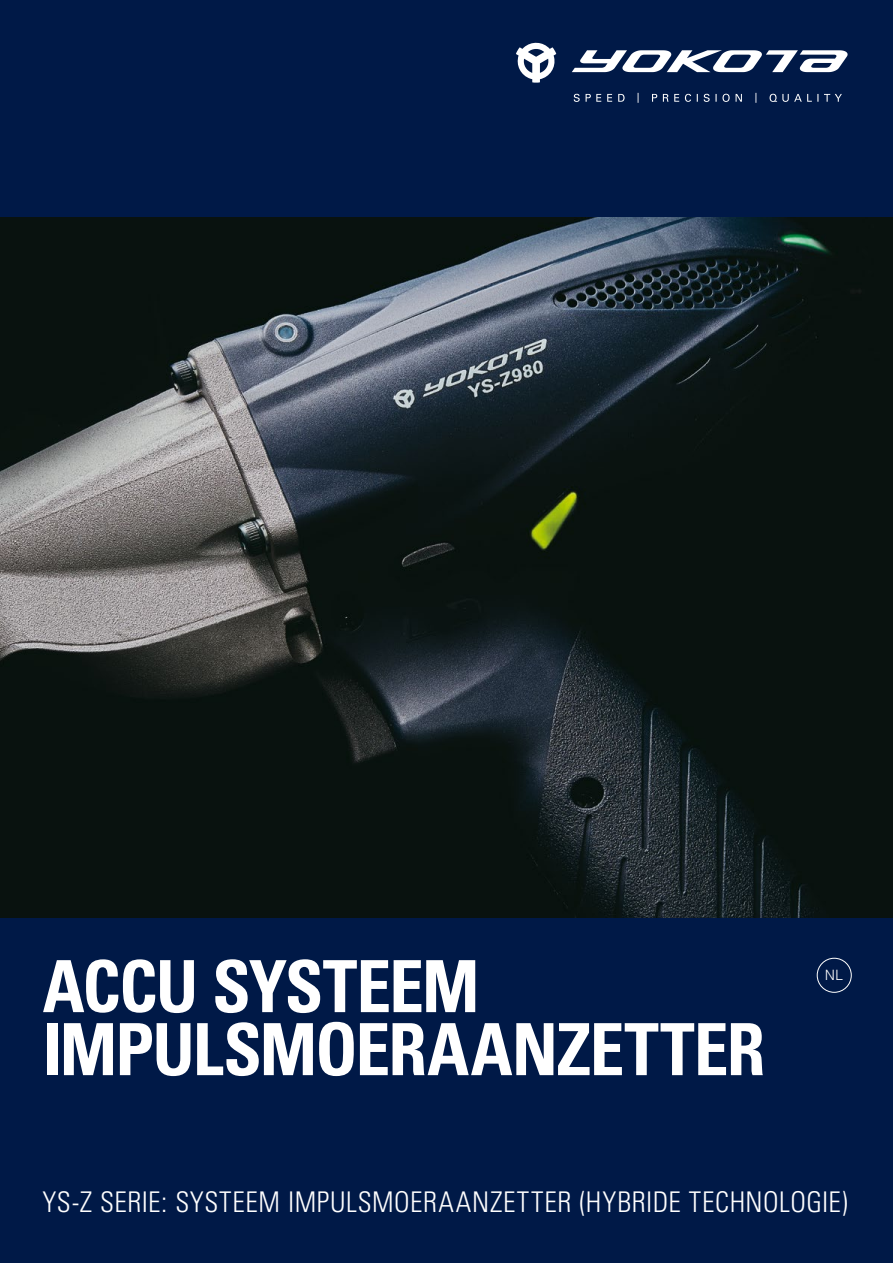
<style>
.page{position:relative;width:893px;height:1263px;background:#fff}
.page>*{position:absolute;margin:0;border:0;box-sizing:border-box;transform-origin:0 0}
.t1{font:700 condensed 72px/63px "Univers LT Pro";letter-spacing:-.025em;color:#fff;scale:.96 1}
.t2{font:300 condensed 28.5px "Univers LT Pro";letter-spacing:.02em;color:#fff}
.t3{font:300 14.25px "Univers LT Pro 45";color:#fff}
</style>
<div class="page">
<img style="left:0;top:217px;width:893px;height:701px">
<div style="left:0;top:0;width:893px;height:217px;background:#001947"></div>
<div style="left:0;top:918px;width:893px;height:345px;background:#001947"></div>
<svg style="left:572px;top:50px;width:276px;height:22px"></svg>
<svg style="left:516px;top:42px;width:40px;height:41px"></svg>
<svg style="left:574px;top:93px;width:268px;height:10px"></svg>
<div style="left:817px;top:958px;width:35px;height:35px;border:1px solid #fff;border-radius:50%"></div>
<h1 class="t1" style="left:43px;top:954px;width:754px">ACCU SYSTEEM<br>IMPULSMOERAANZETTER</h1>
<p class="t3" style="left:825px;top:966px;width:19px">NL</p>
<p class="t2" style="left:43px;top:1182px;width:807px">YS-Z SERIE: SYSTEEM IMPULSMOERAANZETTER (HYBRIDE TECHNOLOGIE)</p>
</div>
